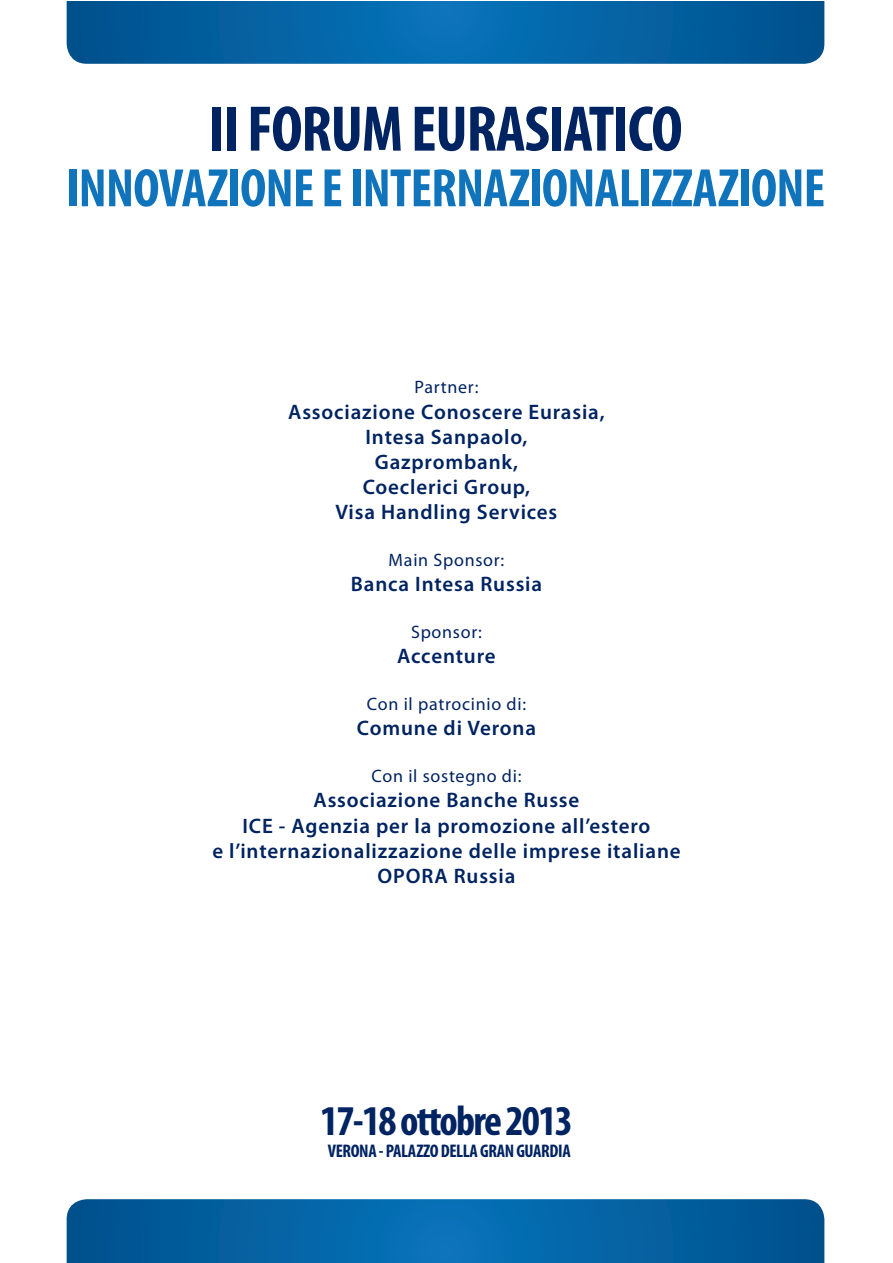
<style>
.page{position:relative;width:893px;height:1263px;background:#fff}
.page>*{position:absolute;margin:0;border:0;box-sizing:border-box;transform-origin:0 0}
.t1{font:700 condensed 65.1px "Myriad Pro";letter-spacing:-.02em;color:#002361}
.t2{font:700 condensed 54.6px "Myriad Pro";letter-spacing:-.015em;color:#1074bc}
.t3{font:700 condensed 42.6px "Myriad Pro";letter-spacing:-.04em;color:#002361}
.t4{font:600 21px/25.2px "Myriad Pro";letter-spacing:.04em;color:#002361;text-align:center}
.t5{font:700 condensed 18.3px "Myriad Pro";letter-spacing:-.02em;color:#002361}
.t6{font:18px "Myriad Pro";letter-spacing:.04em;color:#002361}
</style>
<div class="page">
<svg style="left:67px;top:1px;width:757px;height:63px;background:#0562a3"></svg>
<svg style="left:67px;top:1199px;width:757px;height:64px;background:#0562a3"></svg>
<h1 class="t1" style="left:208px;top:88px;width:476px">II FORUM EURASIATICO</h1>
<h2 class="t2" style="left:66px;top:154px;width:761px">INNOVAZIONE E INTERNAZIONALIZZAZIONE</h2>
<p class="t6" style="left:415px;top:376px;width:65px">Partner:</p>
<p class="t4" style="left:288px;top:398px;width:318px">Associazione Conoscere Eurasia,<br>Intesa Sanpaolo,<br>Gazprombank,<br>Coeclerici Group,<br>Visa Handling Services</p>
<p class="t6" style="left:389px;top:549px;width:117px">Main Sponsor:</p>
<p class="t4" style="left:351px;top:571px;width:193px">Banca Intesa Russia</p>
<p class="t6" style="left:411px;top:621px;width:72px">Sponsor:</p>
<p class="t4" style="left:397px;top:643px;width:100px">Accenture</p>
<p class="t6" style="left:367px;top:693px;width:161px">Con il patrocinio di:</p>
<p class="t4" style="left:357px;top:715px;width:181px">Comune di Verona</p>
<p class="t6" style="left:372px;top:765px;width:151px">Con il sostegno di:</p>
<p class="t4" style="left:212px;top:787px;width:470px">Associazione Banche Russe<br>ICE - Agenzia per la promozione all’estero<br>e l’internazionalizzazione delle imprese italiane OPORA Russia</p>
<h3 class="t3" style="left:320px;top:1094px;width:254px">17-18 ottobre 2013</h3>
<p class="t5" style="left:328px;top:1139px;width:244px">VERONA - PALAZZO DELLA GRAN GUARDIA</p>
</div>
